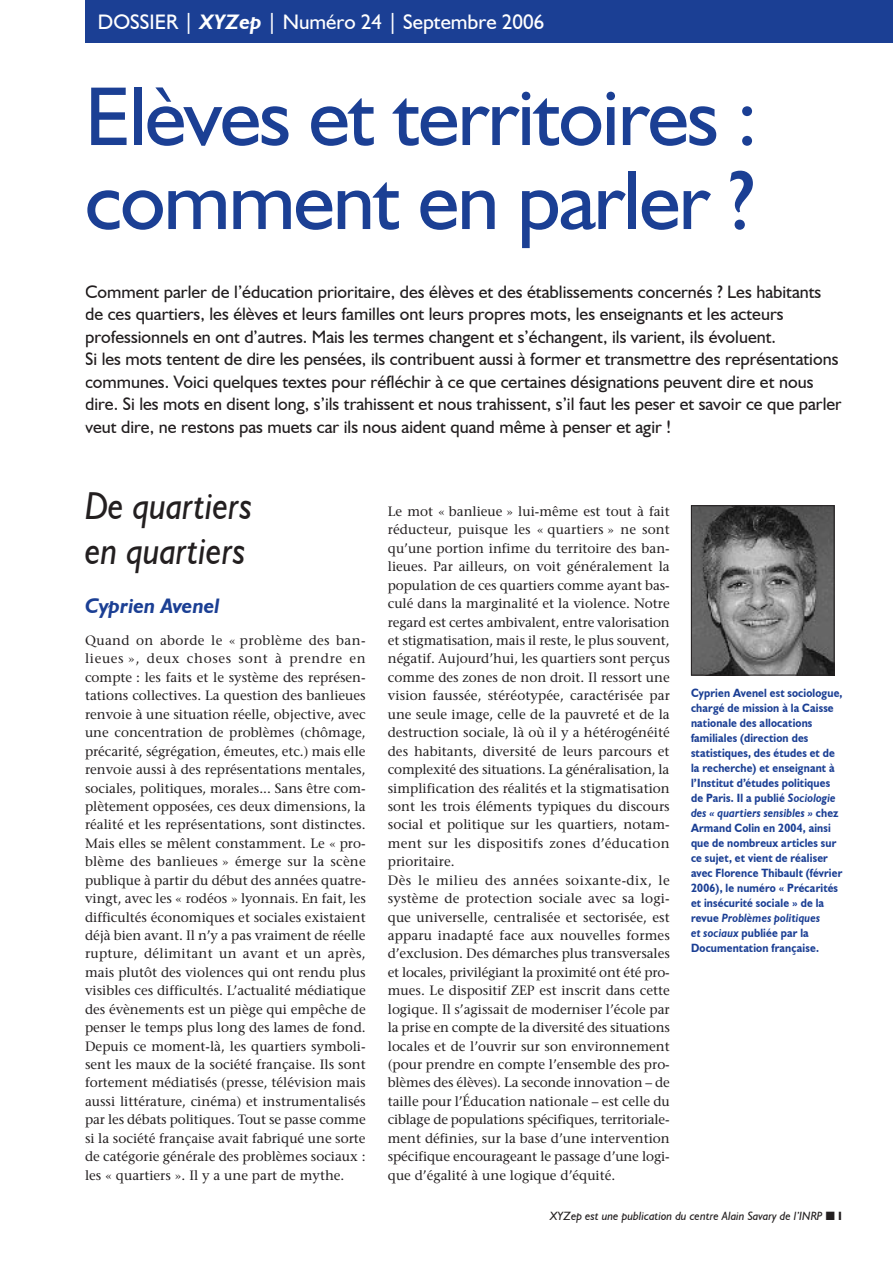
<style>
.page{position:relative;width:893px;height:1263px;background:#fff}
.page>*{position:absolute;margin:0;border:0;box-sizing:border-box;transform-origin:0 0}
.t1{font:84px/84px "Humanist 521 BT";letter-spacing:-.02em;color:#1b3f94}
.t2{font:italic 39px/45px "Humanist 521 BT";color:#231f20;scale:.9 1}
.t3{font:21px "Humanist 521 BT";color:#fff}
.t4{font:italic 700 21px "Humanist 521 BT";color:#1b3f94}
.t5{font:18px/22.5px "Humanist 521 BT";color:#231f20}
.t6{font:13.5px/18.5px "Stone Serif";color:#231f20;text-align:justify}
.t7{font:700 12px/15px "Humanist 521 BT";letter-spacing:.015em;color:#1b3f94;scale:.9 1}
.t8{font:italic 12px "Humanist 521 BT";color:#231f20}
.s1{font-weight:700;font-style:italic}
.s2{font-style:italic}
.s3{font-weight:700;font-style:normal}
</style>
<div class="page">
<div style="left:85px;top:0;width:808px;height:43px;background:#1b3f94"></div>
<img style="left:693px;top:507px;width:139px;height:166px">
<div style="left:691px;top:505px;width:143px;height:170px;border:1px solid #231f20"></div>
<h3 class="t3" style="left:98px;top:9px;width:448px">DOSSIER | <span class="s1">XYZep</span> | Numéro 24 | Septembre 2006</h3>
<h1 class="t1" style="left:85px;top:73px;width:674px">Elèves et territoires : comment en parler ?</h1>
<p class="t5" style="left:85px;top:280px;width:758px">Comment parler de l’éducation prioritaire, des élèves et des établissements concernés ? Les habitants de ces quartiers, les élèves et leurs familles ont leurs propres mots, les enseignants et les acteurs professionnels en ont d’autres. Mais les termes changent et s’échangent, ils varient, ils évoluent.<br>Si les mots tentent de dire les pensées, ils contribuent aussi à former et transmettre des représentations communes. Voici quelques textes pour réfléchir à ce que certaines désignations peuvent dire et nous dire. Si les mots en disent long, s’ils trahissent et nous trahissent, s’il faut les peser et savoir ce que parler veut dire, ne restons pas muets car ils nous aident quand même à penser et agir !</p>
<h2 class="t2" style="left:85px;top:482px;width:187px">De quartiers en quartiers</h2>
<h3 class="t4" style="left:85px;top:593px;width:136px">Cyprien Avenel</h3>
<p class="t6" style="left:85px;top:631px;width:282px">Quand on aborde le « problème des ban&shy;lieues », deux choses sont à prendre en compte : les faits et le système des représen&shy;tations collectives. La question des banlieues renvoie à une situation réelle, objective, avec une concentration de problèmes (chômage, précarité, ségrégation, émeutes, etc.) mais elle renvoie aussi à des représentations mentales, sociales, politiques, morales... Sans être com&shy;plètement opposées, ces deux dimensions, la réalité et les représentations, sont distinctes.<br>Mais elles se mêlent constamment. Le « pro&shy;blème des banlieues » émerge sur la scène publique à partir du début des années quatre&shy;vingt, avec les « rodéos » lyonnais. En fait, les difficultés économiques et sociales existaient déjà bien avant. Il n’y a pas vraiment de réelle rupture, délimitant un avant et un après, mais plutôt des violences qui ont rendu plus visibles ces difficultés. L’actualité médiatique des évènements est un piège qui empêche de penser le temps plus long des lames de fond.<br>Depuis ce moment-là, les quartiers symboli&shy;sent les maux de la société française. Ils sont fortement médiatisés (presse, télévision mais aussi littérature, cinéma) et instrumentalisés par les débats politiques. Tout se passe comme si la société française avait fabriqué une sorte de catégorie générale des problèmes sociaux : les « quartiers ». Il y a une part de mythe.</p>
<p class="t6" style="left:388px;top:502px;width:284px;text-align:left">Le mot « banlieue » lui-même est tout à fait réducteur, puisque les « quartiers » ne sont qu’une portion infime du territoire des ban&shy;lieues. Par ailleurs, on voit généralement la population de ces quartiers comme ayant bas&shy;culé dans la marginalité et la violence. Notre regard est certes ambivalent, entre valorisation et stigmatisation, mais il reste, le plus souvent, négatif. Aujourd’hui, les quartiers sont perçus comme des zones de non droit. Il ressort une vision faussée, stéréotypée, caractérisée par une seule image, celle de la pauvreté et de la destruction sociale, là où il y a hétérogénéité des habitants, diversité de leurs parcours et complexité des situations. La généralisation, la simplification des réalités et la stigmatisation sont les trois éléments typiques du discours social et politique sur les quartiers, notam&shy;ment sur les dispositifs zones d’éducation prioritaire.<br>Dès le milieu des années soixante-dix, le système de protection sociale avec sa logi&shy;que universelle, centralisée et sectorisée, est apparu inadapté face aux nouvelles formes d’exclusion. Des démarches plus transversales et locales, privilégiant la proximité ont été pro&shy;mues. Le dispositif ZEP est inscrit dans cette logique. Il s’agissait de moderniser l’école par la prise en compte de la diversité des situations locales et de l’ouvrir sur son environnement (pour prendre en compte l’ensemble des pro&shy;blèmes des élèves). La seconde innovation – de taille pour l’Éducation nationale – est celle du ciblage de populations spécifiques, territoriale&shy;ment définies, sur la base d’une intervention spécifique encourageant le passage d’une logi&shy;que d’égalité à une logique d’équité.</p>
<p class="t7" style="left:691px;top:685px;width:170px">Cyprien Avenel est sociologue, chargé de mission à la Caisse nationale des allocations familiales (direction des statistiques, des études et de la recherche) et enseignant à l’Institut d’études politiques de Paris. Il a publié <span class="s2">Sociologie des « quartiers sensibles »</span> chez<br>Armand Colin en 2004, ainsi que de nombreux articles sur ce sujet, et vient de réaliser avec Florence Thibault (février<br>2006), le numéro « Précarités et insécurité sociale » de la revue <span class="s2">Problèmes politiques<br>et sociaux</span> publiée par la<br>Documentation française.</p>
<p class="t8" style="left:550px;top:1209px;width:294px">XYZep est une publication du centre Alain Savary de l’INRP ■ <span class="s3">I</span></p>
</div>
